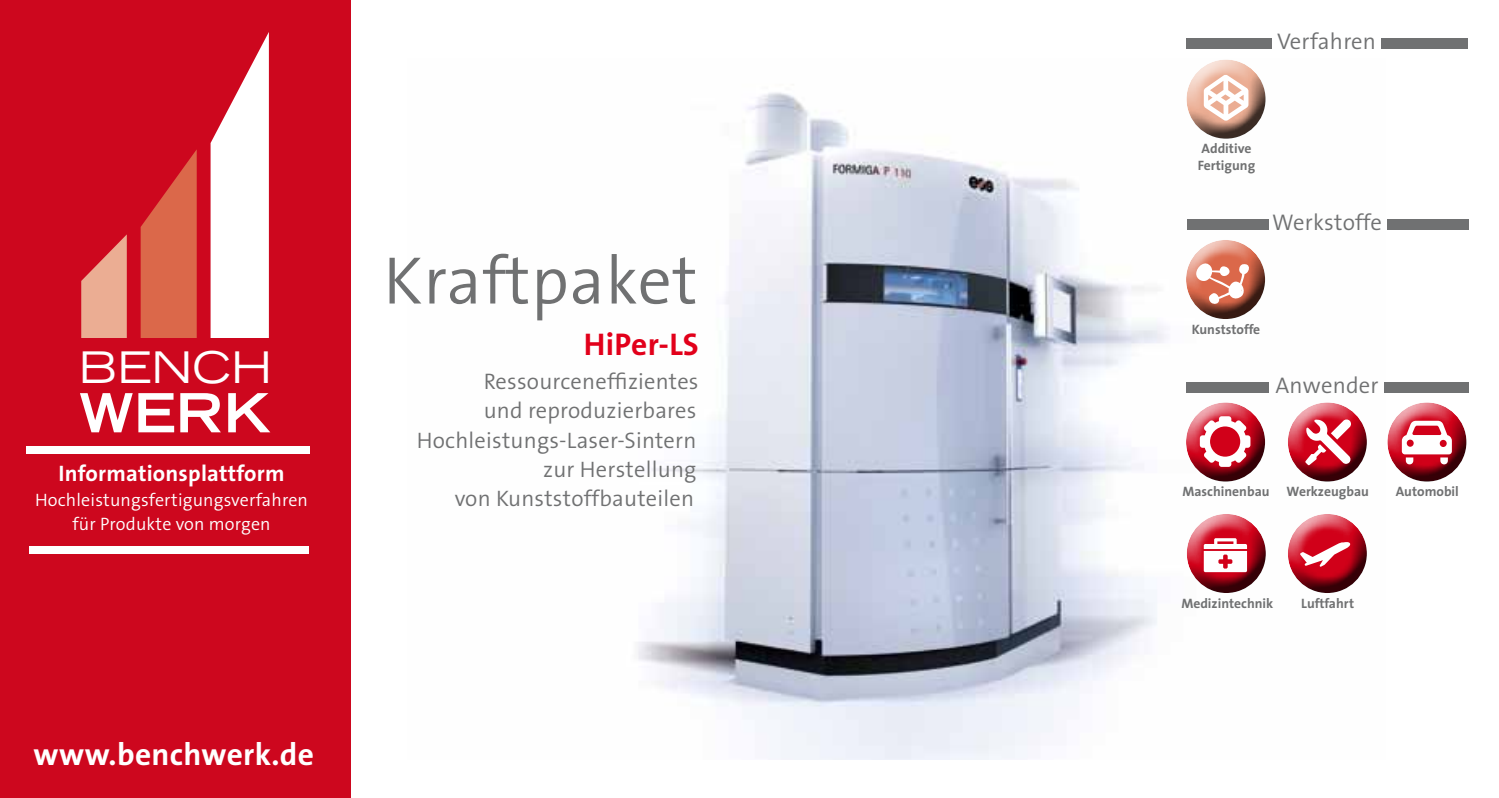
<style>
.page{position:relative;width:1499px;height:798px;background:#fff}
.page>*{position:absolute;margin:0;border:0;box-sizing:border-box;transform-origin:0 0}
.t1{font:300 67.73px "The Sans B4";letter-spacing:.01em;color:#707172}
.t2{font:700 expanded 53.77px "Trade Gothic LH";color:#fff}
.t3{font:expanded 43.43px "Trade Gothic LH";color:#fff}
.t4{font:700 31.5px "The Sans B7";letter-spacing:.01em;color:#fff}
.t5{font:700 31.5px "The Sans B7";letter-spacing:.01em;color:#e2001a}
.t6{font:300 22.72px "The Sans B4";letter-spacing:.01em;color:#707172}
.t7{font:300 22.5px/29.2px "The Sans B4";letter-spacing:.01em;color:#707172;text-align:right}
.t8{font:700 22.5px "The Sans B7";letter-spacing:.01em;color:#fff}
.t9{font:300 18px/24.8px "The Sans B4";letter-spacing:.01em;color:#fff;text-align:center}
.t10{font:700 13.72px/16.4px "The Sans";color:#707172}
</style>
<div class="page">
<img style="left:638px;top:92px;width:748px;height:667px">
<div style="left:1185px;top:398px;width:83px;height:58px;background:#fff;opacity:.75"></div>
<div style="left:1185px;top:413px;width:83px;height:68px;background:#000;opacity:.75"></div>
<div style="left:1386px;top:398px;width:83px;height:58px;background:#fff;opacity:.75"></div>
<div style="left:1386px;top:413px;width:83px;height:68px;background:#000;opacity:.75"></div>
<div style="left:1384px;top:381px;width:85px;height:11px;background:#707172"></div>
<div style="left:1186px;top:381px;width:82px;height:11px;background:#707172"></div>
<svg style="left:1200px;top:416px;width:50px;height:50px"></svg>
<div style="left:1287px;top:398px;width:83px;height:58px;background:#fff;opacity:.75"></div>
<div style="left:1287px;top:413px;width:83px;height:68px;background:#000;opacity:.75"></div>
<svg style="left:1305px;top:419px;width:46px;height:46px"></svg>
<svg style="left:1402px;top:420px;width:50px;height:45px"></svg>
<div style="left:1387px;top:219px;width:82px;height:10px;background:#707172"></div>
<div style="left:1186px;top:219px;width:82px;height:10px;background:#707172"></div>
<div style="left:1185px;top:236px;width:83px;height:58px;background:#fff;opacity:.75"></div>
<div style="left:1185px;top:250px;width:83px;height:69px;background:#000;opacity:.75"></div>
<svg style="left:1196px;top:263px;width:53px;height:41px"></svg>
<div style="left:1381px;top:38px;width:87px;height:11px;background:#707172"></div>
<div style="left:1186px;top:38px;width:85px;height:11px;background:#707172"></div>
<div style="left:0;top:0;width:351px;height:797px;background:#cd071e"></div>
<svg style="left:81px;top:234px;width:46px;height:104px"></svg>
<svg style="left:141px;top:149px;width:56px;height:189px"></svg>
<svg style="left:211px;top:32px;width:58px;height:306px"></svg>
<div style="left:29px;top:545px;width:279px;height:8px;background:#fff"></div>
<div style="left:26px;top:445px;width:284px;height:8px;background:#fff"></div>
<div style="left:93px;top:277px;width:24px;height:38px;background:#ebad93"></div>
<div style="left:1186px;top:509px;width:83px;height:59px;background:#fff;opacity:.75"></div>
<div style="left:1186px;top:524px;width:83px;height:69px;background:#000;opacity:.75"></div>
<svg style="left:1201px;top:529px;width:46px;height:43px"></svg>
<div style="left:1287px;top:510px;width:83px;height:58px;background:#fff;opacity:.75"></div>
<div style="left:1287px;top:524px;width:83px;height:69px;background:#000;opacity:.75"></div>
<svg style="left:1300px;top:528px;width:51px;height:48px"></svg>
<div style="left:1185px;top:56px;width:84px;height:58px;background:#fff;opacity:.75"></div>
<div style="left:1185px;top:70px;width:84px;height:69px;background:#000;opacity:.75"></div>
<svg style="left:1204px;top:75px;width:44px;height:46px"></svg>
<h3 class="t3" style="left:79px;top:338px;width:195px">BENCH</h3>
<h2 class="t2" style="left:79px;top:377px;width:194px">WERK</h2>
<p class="t8" style="left:58px;top:461px;width:228px">Informationsplattform</p>
<p class="t9" style="left:35px;top:487px;width:274px">Hochleistungsfertigungsverfahren für Produkte von morgen</p>
<h1 class="t1" style="left:383px;top:244px;width:316px">Kraftpaket</h1>
<h3 class="t5" style="left:584px;top:327px;width:116px">HiPer-LS</h3>
<p class="t7" style="left:417px;top:367px;width:283px">Ressourceneffizientes<br>und reproduzierbares<br>Hochleistungs-Laser-Sintern zur Herstellung<br>von Kunststoffbauteilen</p>
<h3 class="t4" style="left:34px;top:737px;width:282px">www.benchwerk.de</h3>
<h3 class="t4" style="left:67px;top:737px;width:210px">www.top14.de</h3>
<p class="t6" style="left:1277px;top:29px;width:100px">Verfahren</p>
<p class="t10" style="left:1198px;top:140px;width:59px">Additive<br>Fertigung</p>
<p class="t6" style="left:1272px;top:210px;width:111px">Werkstoffe</p>
<p class="t10" style="left:1192px;top:320px;width:70px">Kunststoffe</p>
<p class="t6" style="left:1275px;top:372px;width:105px">Anwender</p>
<p class="t10" style="left:1182px;top:483px;width:89px">Maschinenbau</p>
<p class="t10" style="left:1396px;top:483px;width:65px">Automobil</p>
<p class="t10" style="left:1286px;top:483px;width:84px">Werkzeugbau</p>
<p class="t10" style="left:1181px;top:594px;width:93px">Medizintechnik</p>
<p class="t10" style="left:1301px;top:594px;width:54px">Luftfahrt</p>
</div>
